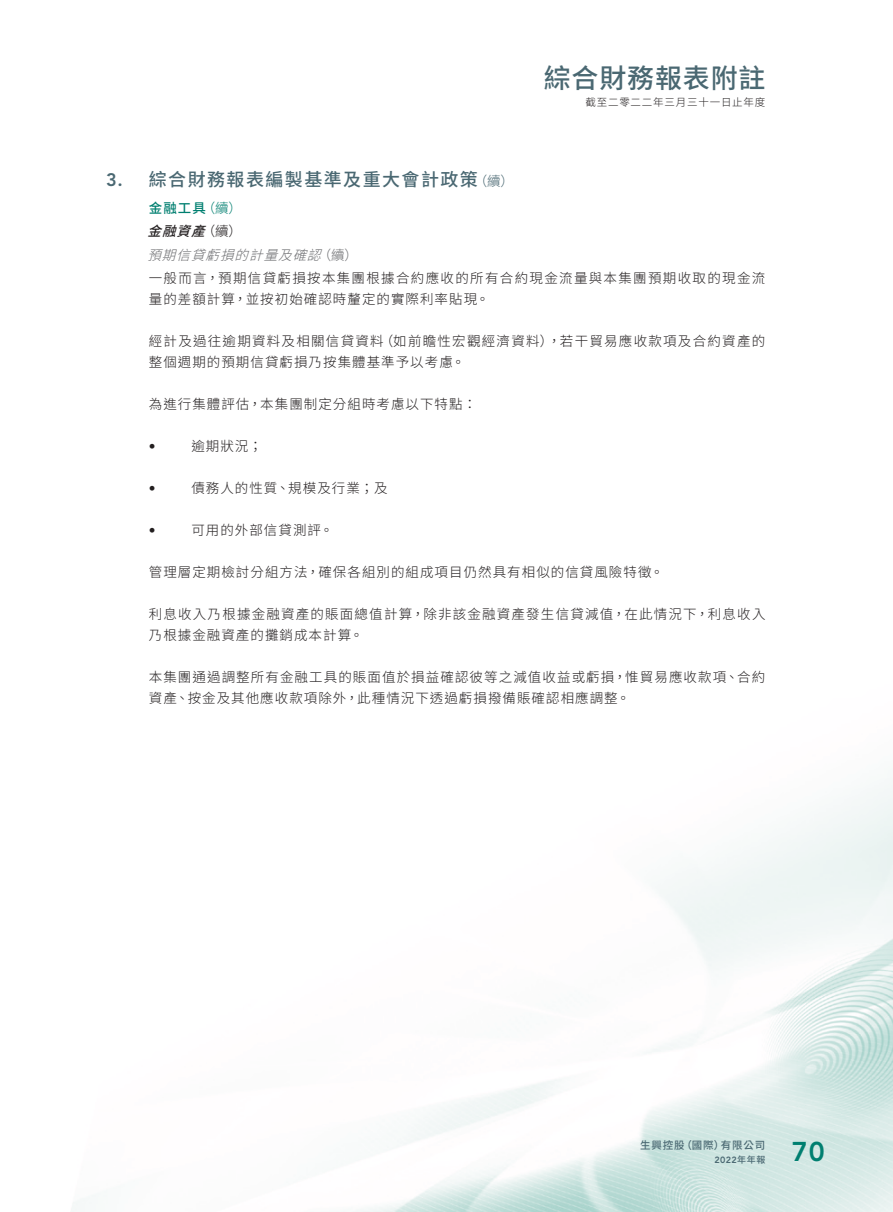
<style>
.page{position:relative;width:893px;height:1212px;background:#fff}
.page>*{position:absolute;margin:0;border:0;box-sizing:border-box;transform-origin:0 0}
.t1{font:500 27px "Source Han Sans TC";letter-spacing:.03em;color:#4a6872}
.t2{font:800 27px "Avenir LT Std";color:#007f70}
.Heading_1{font:500 18px "Source Han Sans TC";letter-spacing:.08em;color:#4a6872}
.Heading_1-2{font:800 18px "Avenir LT Std";color:#4a6872}
.Body_Text{font:300 13.5px/21px "Source Han Sans TC";letter-spacing:.075em;color:#231f20}
.Body_Text-2{font:300 13.5px/21px "Source Han Sans TC";letter-spacing:.1em;color:#231f20}
.Body_Text-3{font:300 13.5px "Source Han Sans TC";letter-spacing:.095em;color:#231f20}
.Heading_4{font:italic 300 13.5px "Source Han Sans TC";color:#6c6d70}
.Heading_2{font:500 13.5px "Source Han Sans TC";color:#007f70}
.Heading_3{font:italic 500 13.5px "Source Han Sans TC";color:#231f20}
.Heading_1-3{font:300 13.5px "Source Han Sans TC";color:#4a6872}
.Heading_2-2{font:300 13.5px "Source Han Sans TC";color:#007f70}
.Heading_3-2{font:300 13.5px "Source Han Sans TC";color:#231f20}
.Heading_4-2{font:300 13.5px "Source Han Sans TC";color:#6c6d70}
.Body_Text-4{font:300 13.5px "Avenir LT Std";color:#231f20}
.t3{font:300 10.5px "Source Han Sans TC";letter-spacing:.075em;color:#231f20}
.t4{font:500 10.5px "Source Han Sans TC";letter-spacing:.08em;color:#4a6872}
.t5{font:800 9px "Avenir LT Std";color:#4a6872}
.s1{font-family:"Source Han Sans TC";font-weight:500}
</style>
<div class="page">
<img style="left:71px;top:780px;width:822px;height:432px">
<p class="Heading_1-2" style="left:106px;top:169px;width:18px">3.</p>
<p class="Heading_1" style="left:149px;top:169px;width:331px">綜合財務報表編製基準及重大會計政策</p>
<p class="Heading_1-3" style="left:474px;top:173px;width:42px">（續(</p>
<p class="Heading_2-2" style="left:202px;top:201px;width:42px">（續(</p>
<p class="Heading_2" style="left:149px;top:201px;width:59px">金融工具</p>
<p class="Heading_3-2" style="left:202px;top:224px;width:42px">（續(</p>
<p class="Heading_3" style="left:147px;top:224px;width:69px">金融資產</p>
<h1 class="t1" style="left:544px;top:63px;width:223px">綜合財務報表附註</h1>
<p class="t3" style="left:585px;top:97px;width:181px">截至二零二二年三月三十一日止年度</p>
<p class="Heading_4-2" style="left:318px;top:247px;width:42px">（續(</p>
<p class="Heading_4" style="left:147px;top:247px;width:185px">預期信貸虧損的計量及確認</p>
<p class="Body_Text-2" style="left:149px;top:268px;width:618px">一般而言，預期信貸虧損按本集團根據合約應收的所有合約現金流量與本集團預期收取的現金流量的差額計算，並按初始確認時釐定的實際利率貼現。</p>
<p class="Body_Text-3" style="left:380px;top:333px;width:387px">（如前瞻性宏觀經濟資料，）若干貿易應收款項及合約資產的</p>
<p class="Body_Text" style="left:149px;top:331px;width:318px">經計及過往逾期資料及相關信貸資料<br>整個週期的預期信貸虧損乃按集體基準予以考慮。</p>
<p class="Body_Text" style="left:149px;top:394px;width:329px">為進行集體評估，本集團制定分組時考慮以下特點：</p>
<p class="Body_Text" style="left:191px;top:436px;width:72px">逾期狀況;</p>
<p class="Body_Text-4" style="left:149px;top:438px;width:8px">•</p>
<p class="Body_Text-4" style="left:149px;top:480px;width:8px">•</p>
<p class="Body_Text" style="left:191px;top:478px;width:198px">債務人的性質、規模及行業；及</p>
<p class="Body_Text" style="left:191px;top:520px;width:143px">可用的外部信貸測評。</p>
<p class="Body_Text-4" style="left:149px;top:522px;width:8px">•</p>
<p class="Body_Text" style="left:149px;top:562px;width:516px">管理層定期檢討分組方法，確保各組別的組成項目仍然具有相似的信貸風險特徵。</p>
<p class="Body_Text" style="left:149px;top:604px;width:618px">利息收入乃根據金融資產的賬面總值計算，除非該金融資產發生信貸減值，在此情況下，利息收入乃根據金融資產的攤銷成本計算。</p>
<p class="Body_Text" style="left:149px;top:667px;width:618px">本集團通過調整所有金融工具的賬面值於損益確認彼等之減值收益或虧損，惟貿易應收款項、合約資產、按金及其他應收款項除外，此種情況下透過虧損撥備賬確認相應調整。</p>
<p class="t4" style="left:681px;top:1139px;width:44px">（國際）</p>
<p class="t4" style="left:640px;top:1139px;width:46px">生興控股</p>
<h1 class="t2" style="left:792px;top:1135px;width:34px">70</h1>
<p class="t4" style="left:721px;top:1139px;width:46px">有限公司</p>
<p class="t5" style="left:715px;top:1154px;width:52px">2022<span class="s1">年年報</span></p>
</div>
